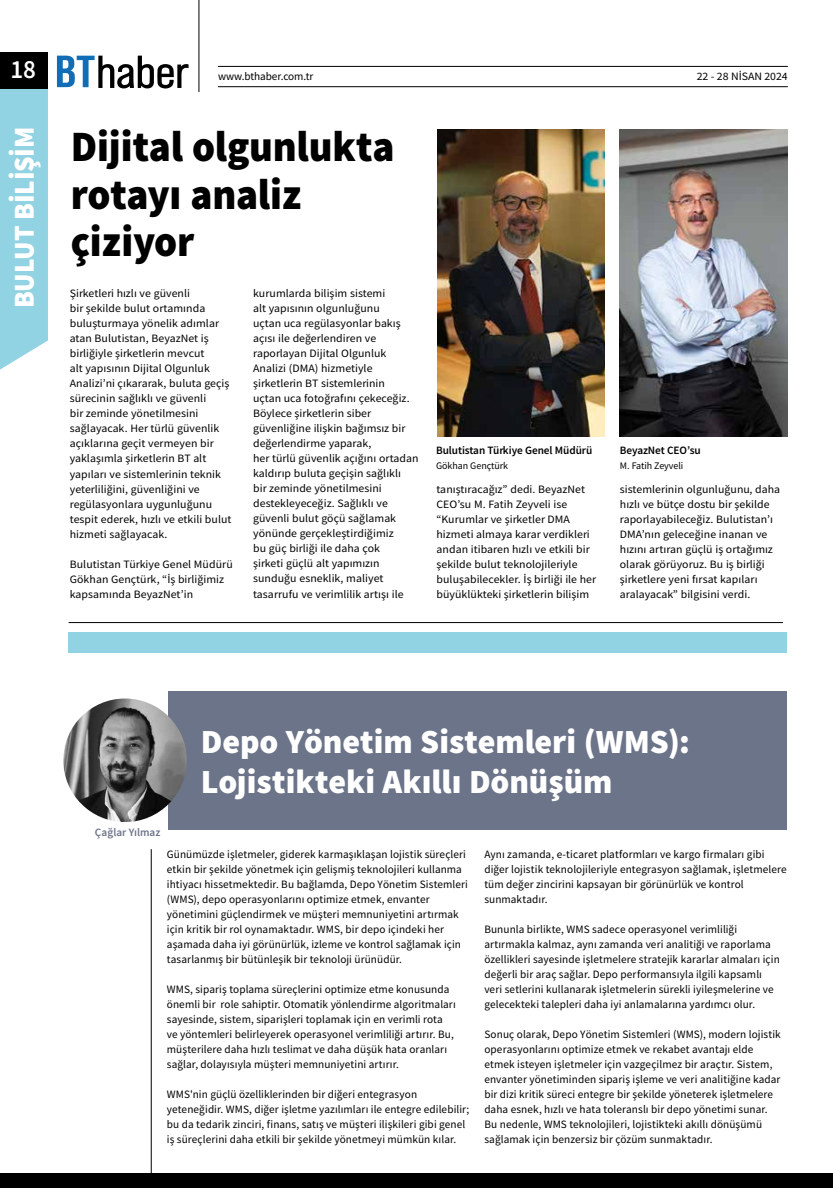
<style>
.page{position:relative;width:833px;height:1188px;background:#fff}
.page>*{position:absolute;margin:0;border:0;box-sizing:border-box;transform-origin:0 0}
.t1{font:43.38px/47.5px "Source Sans Variable";letter-spacing:.06em;color:#000;scale:.95 1}
.t2{font:33.75px/40px "Source Sans Variable";letter-spacing:.06em;color:#fff}
.t3{font:28.88px "Source Sans Variable";letter-spacing:.03em;color:#fff;scale:.95 1}
.t4{font:26.25px "Source Sans Variable";color:#fff;scale:.95 1}
.t5{font:11.25px/15px "Source Sans Variable";letter-spacing:.03em;color:#000}
.t6{font:11.25px/15px "Source Sans Variable";letter-spacing:.03em;color:#000;scale:1.05 1}
.t7{font:11.25px "Source Sans Variable";letter-spacing:.035em;color:#6c748a}
.t8{font:10px "Source Sans Variable";letter-spacing:.015em;color:#000}
</style>
<div class="page">
<div style="left:0;top:52px;width:48px;height:37px;background:#000"></div>
<div style="left:0;top:89px;width:48px;height:280px;background:#91d2e3"></div>
<hr style="left:199px;top:0;width:1px;height:92px;background:#000">
<svg style="left:57px;top:56px;width:131px;height:32px"></svg>
<hr style="left:218px;top:86px;width:569px;height:1px;background:#000">
<hr style="left:218px;top:66px;width:569px;height:1px;background:#000">
<div style="left:0;top:1173px;width:833px;height:14px;background:#000"></div>
<hr style="left:69px;top:622px;width:714px;height:1px;background:#000">
<div style="left:69px;top:632px;width:718px;height:20px;background:#91d2e3"></div>
<img style="left:437px;top:129px;width:168px;height:307px">
<img style="left:619px;top:129px;width:168px;height:307px">
<div style="left:168px;top:690px;width:618px;height:139px;background:#6c748a"></div>
<img style="left:63px;top:698px;width:124px;height:123px;border-radius:62px">
<hr style="left:151px;top:848px;width:1px;height:339px;background:#000">
<h3 class="t4" style="left:10px;top:53px;width:27px">18</h3>
<p class="t5" style="left:218px;top:69px;width:96px">www.bthaber.com.tr</p>
<p class="t6" style="left:696px;top:69px;width:88px">22 - 28 NİSAN 2024</p>
<h3 class="t3" style="left:7px;top:308px;width:190px;rotate:-90deg">BULUT BİLİŞİM</h3>
<h1 class="t1" style="left:71px;top:123px;width:340px">Dijital olgunlukta rotayı analiz çiziyor</h1>
<p class="t6" style="left:70px;top:286px;width:155px">Şirketleri hızlı ve güvenli<br>bir şekilde bulut ortamında buluşturmaya yönelik adımlar atan Bulutistan, BeyazNet iş birliğiyle şirketlerin mevcut<br>alt yapısının Dijital Olgunluk<br>Analizi’ni çıkararak, buluta geçiş sürecinin sağlıklı ve güvenli<br>bir zeminde yönetilmesini sağlayacak. Her türlü güvenlik açıklarına geçit vermeyen bir yaklaşımla şirketlerin BT alt yapıları ve sistemlerinin teknik yeterliliğini, güvenliğini ve regülasyonlara uygunluğunu tespit ederek, hızlı ve etkili bulut hizmeti sağlayacak.</p>
<p class="t6" style="left:70px;top:556px;width:156px">Bulutistan Türkiye Genel Müdürü<br>Gökhan Gençtürk, “İş birliğimiz kapsamında BeyazNet’in</p>
<p class="t6" style="left:253px;top:286px;width:159px">kurumlarda bilişim sistemi<br>alt yapısının olgunluğunu<br>uçtan uca regülasyonlar bakış açısı ile değerlendiren ve raporlayan Dijital Olgunluk<br>Analizi (DMA) hizmetiyle şirketlerin BT sistemlerinin<br>uçtan uca fotoğrafını çekeceğiz.<br>Böylece şirketlerin siber güvenliğine ilişkin bağımsız bir değerlendirme yaparak,<br>her türlü güvenlik açığını ortadan kaldırıp buluta geçişin sağlıklı<br>bir zeminde yönetilmesini destekleyeceğiz. Sağlıklı ve güvenli bulut göçü sağlamak yönünde gerçekleştirdiğimiz<br>bu güç birliği ile daha çok<br>şirketi güçlü alt yapımızın sunduğu esneklik, maliyet tasarrufu ve verimlilik artışı ile</p>
<p class="t5" style="left:436px;top:443px;width:157px">Bulutistan Türkiye Genel Müdürü</p>
<p class="t8" style="left:436px;top:459px;width:73px">Gökhan Gençtürk</p>
<p class="t5" style="left:620px;top:443px;width:82px">BeyazNet CEO’su</p>
<p class="t8" style="left:620px;top:459px;width:65px">M. Fatih Zeyveli</p>
<p class="t6" style="left:436px;top:482px;width:153px">tanıştıracağız” dedi. BeyazNet<br>CEO’su M. Fatih Zeyveli ise “Kurumlar ve şirketler DMA hizmeti almaya karar verdikleri andan itibaren hızlı ve etkili bir şekilde bulut teknolojileriyle buluşabilecekler. İş birliği ile her büyüklükteki şirketlerin bilişim</p>
<p class="t6" style="left:620px;top:482px;width:154px">sistemlerinin olgunluğunu, daha hızlı ve bütçe dostu bir şekilde raporlayabileceğiz. Bulutistan’ı<br>DMA’nın geleceğine inanan ve hızını artıran güçlü iş ortağımız olarak görüyoruz. Bu iş birliği şirketlere yeni fırsat kapıları aralayacak” bilgisini verdi.</p>
<p class="t7" style="left:95px;top:825px;width:66px">Çağlar Yılmaz</p>
<h2 class="t2" style="left:201px;top:721px;width:487px">Depo Yönetim Sistemleri (WMS):<br>Lojistikteki Akıllı Dönüşüm</h2>
<p class="t5" style="left:167px;top:846px;width:302px">Günümüzde işletmeler, giderek karmaşıklaşan lojistik süreçleri etkin bir şekilde yönetmek için gelişmiş teknolojileri kullanma ihtiyacı hissetmektedir. Bu bağlamda, Depo Yönetim Sistemleri (WMS), depo operasyonlarını optimize etmek, envanter yönetimini güçlendirmek ve müşteri memnuniyetini artırmak için kritik bir rol oynamaktadır. WMS, bir depo içindeki her aşamada daha iyi görünürlük, izleme ve kontrol sağlamak için tasarlanmış bir bütünleşik bir teknoloji ürünüdür.</p>
<p class="t5" style="left:167px;top:981px;width:290px">WMS, sipariş toplama süreçlerini optimize etme konusunda önemli bir role sahiptir. Otomatik yönlendirme algoritmaları sayesinde, sistem, siparişleri toplamak için en verimli rota ve yöntemleri belirleyerek operasyonel verimliliği artırır. Bu, müşterilere daha hızlı teslimat ve daha düşük hata oranları sağlar, dolayısıyla müşteri memnuniyetini artırır.</p>
<p class="t5" style="left:167px;top:1086px;width:303px">WMS'nin güçlü özelliklerinden bir diğeri entegrasyon yeteneğidir. WMS, diğer işletme yazılımları ile entegre edilebilir; bu da tedarik zinciri, finans, satış ve müşteri ilişkileri gibi genel iş süreçlerini daha etkili bir şekilde yönetmeyi mümkün kılar.</p>
<p class="t5" style="left:484px;top:846px;width:304px">Aynı zamanda, e-ticaret platformları ve kargo firmaları gibi diğer lojistik teknolojileriyle entegrasyon sağlamak, işletmelere tüm değer zincirini kapsayan bir görünürlük ve kontrol sunmaktadır.</p>
<p class="t5" style="left:484px;top:921px;width:297px">Bununla birlikte, WMS sadece operasyonel verimliliği artırmakla kalmaz, aynı zamanda veri analitiği ve raporlama özellikleri sayesinde işletmelere stratejik kararlar almaları için değerli bir araç sağlar. Depo performansıyla ilgili kapsamlı veri setlerini kullanarak işletmelerin sürekli iyileşmelerine ve gelecekteki talepleri daha iyi anlamalarına yardımcı olur.</p>
<p class="t5" style="left:484px;top:1026px;width:297px">Sonuç olarak, Depo Yönetim Sistemleri (WMS), modern lojistik operasyonlarını optimize etmek ve rekabet avantajı elde etmek isteyen işletmeler için vazgeçilmez bir araçtır. Sistem, envanter yönetiminden sipariş işleme ve veri analitiğine kadar bir dizi kritik süreci entegre bir şekilde yöneterek işletmelere daha esnek, hızlı ve hata toleranslı bir depo yönetimi sunar.<br>Bu nedenle, WMS teknolojileri, lojistikteki akıllı dönüşümü sağlamak için benzersiz bir çözüm sunmaktadır.</p>
</div>
